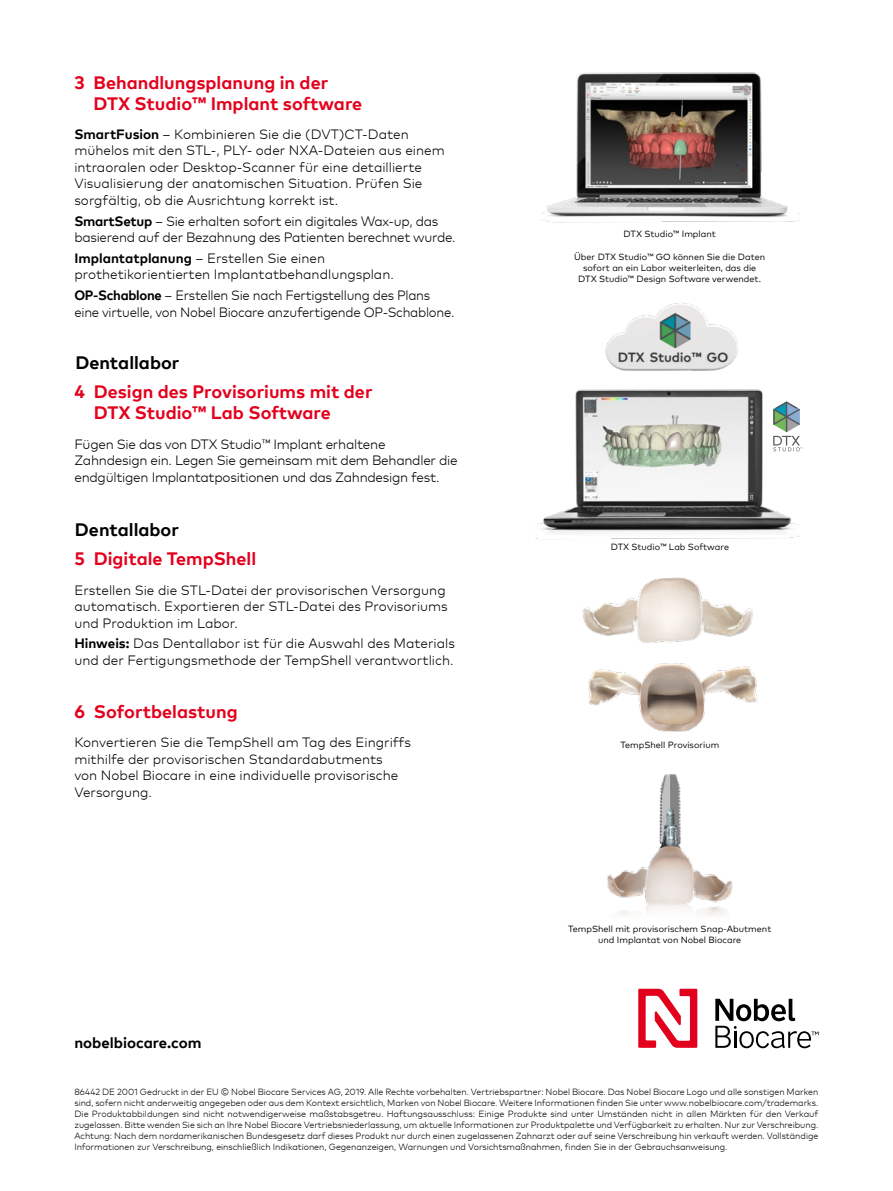
<style>
.page{position:relative;width:893px;height:1191px;background:#fff}
.page>*{position:absolute;margin:0;border:0;box-sizing:border-box;transform-origin:0 0}
.t1{font:700 18px/21px "Mark Pro";color:#e3001d}
.t2{font:700 18px "Mark Pro";color:#000}
.t3{font:700 15px "Mark Pro";color:#000}
.t4{font:300 13.5px/16.5px "Mark Pro";color:#000}
.t5{font:300 13.5px/16.5px "Mark Pro";letter-spacing:-.02em;color:#000}
.t6{font:300 9px/10.9px "Mark Pro";letter-spacing:-.005em;color:#000;text-align:justify}
.t7{font:9px/10.9px "Mark Pro";color:#000;text-align:center}
.s1{font-weight:700}
</style>
<div class="page">
<img style="left:535px;top:389px;width:264px;height:150px">
<img style="left:607px;top:774px;width:126px;height:142px">
<img style="left:588px;top:663px;width:170px;height:69px">
<img style="left:582px;top:577px;width:171px;height:66px">
<img style="left:540px;top:72px;width:259px;height:151px">
<svg style="left:715px;top:998px;width:104px;height:50px"></svg>
<svg style="left:638px;top:988px;width:59px;height:59px"></svg>
<svg style="left:773px;top:401px;width:29px;height:50px"></svg>
<img style="left:606px;top:303px;width:132px;height:67px">
<h1 class="t1" style="left:94px;top:70px;width:270px;text-indent:-19px">3 Behandlungsplanung in der<br>DTX Studio™ Implant software</h1>
<p class="t4" style="left:74px;top:125px;width:372px"><span class="s1">SmartFusion</span> – Kombinieren Sie die (DVT)CT-Daten mühelos mit den STL-, PLY- oder NXA-Dateien aus einem intraoralen oder Desktop-Scanner für eine detaillierte Visualisierung der anatomischen Situation. Prüfen Sie sorgfältig, ob die Ausrichtung korrekt ist.</p>
<h3 class="t5" style="left:74px;top:212px;width:383px"><span class="s1">SmartSetup</span> – Sie erhalten sofort ein digitales Wax-up, das basierend auf der Bezahnung des Patienten berechnet wurde.</h3>
<h3 class="t4" style="left:74px;top:249px;width:321px"><span class="s1">Implantatplanung</span> – Erstellen Sie einen prothetikorientierten Implantatbehandlungsplan.</h3>
<h3 class="t5" style="left:74px;top:286px;width:381px"><span class="s1">OP-Schablone</span> – Erstellen Sie nach Fertigstellung des Plans eine virtuelle, von Nobel Biocare anzufertigende OP-Schablone.</h3>
<h1 class="t2" style="left:75px;top:349px;width:105px">Dentallabor</h1>
<h1 class="t1" style="left:94px;top:380px;width:280px;text-indent:-19px">4 Design des Provisoriums mit der<br>DTX Studio™ Lab Software</h1>
<h3 class="t5" style="left:74px;top:434px;width:385px">Fügen Sie das von DTX Studio™ Implant erhaltene<br>Zahndesign ein. Legen Sie gemeinsam mit dem Behandler die endgültigen Implantatpositionen und das Zahndesign fest.</h3>
<h1 class="t2" style="left:75px;top:516px;width:105px">Dentallabor</h1>
<h1 class="t1" style="left:74px;top:547px;width:183px">5 Digitale TempShell</h1>
<h3 class="t4" style="left:74px;top:580px;width:375px">Erstellen Sie die STL-Datei der provisorischen Versorgung automatisch. Exportieren der STL-Datei des Provisoriums und Produktion im Labor.</h3>
<h3 class="t4" style="left:74px;top:634px;width:382px"><span class="s1">Hinweis:</span> Das Dentallabor ist für die Auswahl des Materials und der Fertigungsmethode der TempShell verantwortlich.</h3>
<h1 class="t1" style="left:74px;top:699px;width:165px">6 Sofortbelastung</h1>
<h3 class="t4" style="left:74px;top:733px;width:338px">Konvertieren Sie die TempShell am Tag des Eingriffs mithilfe der provisorischen Standardabutments<br>von Nobel Biocare in eine individuelle provisorische Versorgung.</h3>
<h2 class="t3" style="left:74px;top:1031px;width:129px">nobelbiocare.com</h2>
<p class="t7" style="left:624px;top:228px;width:94px">DTX Studio™ Implant</p>
<p class="t7" style="left:574px;top:251px;width:193px">Über DTX Studio™ GO können Sie die Daten sofort an ein Labor weiterleiten, das die<br>DTX Studio™ Design Software verwendet.</p>
<p class="t7" style="left:611px;top:541px;width:120px">DTX Studio™ Lab Software</p>
<p class="t7" style="left:620px;top:739px;width:100px">TempShell Provisorium</p>
<p class="t7" style="left:568px;top:923px;width:205px">TempShell mit provisorischem Snap-Abutment und Implantat von Nobel Biocare</p>
<p class="t6" style="left:74px;top:1085px;width:745px">86442 DE 2001 Gedruckt in der EU © Nobel Biocare Services AG, 2019. Alle Rechte vorbehalten. Vertriebspartner: Nobel Biocare. Das Nobel Biocare Logo und alle sonstigen Marken sind, sofern nicht anderweitig angegeben oder aus dem Kontext ersichtlich, Marken von Nobel Biocare. Weitere Informationen finden Sie unter www.nobelbiocare.com/trademarks.<br>Die Produktabbildungen sind nicht notwendigerweise maßstabsgetreu. Haftungsausschluss: Einige Produkte sind unter Umständen nicht in allen Märkten für den Verkauf zugelassen. Bitte wenden Sie sich an Ihre Nobel Biocare Vertriebsniederlassung, um aktuelle Informationen zur Produktpalette und Verfügbarkeit zu erhalten. Nur zur Verschreibung.<br>Achtung: Nach dem nordamerikanischen Bundesgesetz darf dieses Produkt nur durch einen zugelassenen Zahnarzt oder auf seine Verschreibung hin verkauft werden. Vollständige Informationen zur Verschreibung, einschließlich Indikationen, Gegenanzeigen, Warnungen und Vorsichtsmaßnahmen, finden Sie in der Gebrauchsanweisung.</p>
</div>
